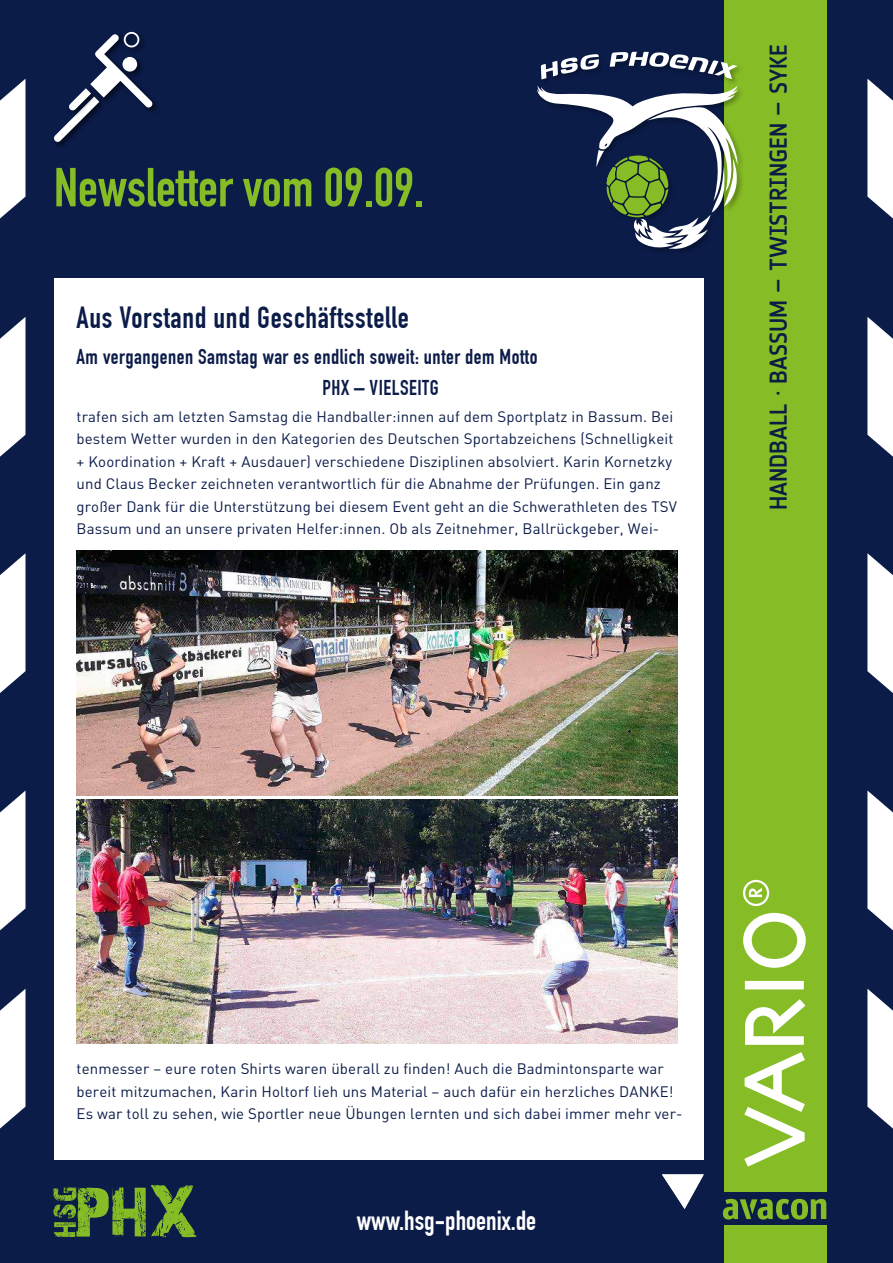
<style>
.page{position:relative;width:893px;height:1263px;background:#0c1c49}
.page>*{position:absolute;margin:0;border:0;box-sizing:border-box;transform-origin:0 0}
.t1{font:700 54px "DIN Condensed";color:#86bc25}
.t2{font:700 30px "DIN Condensed";letter-spacing:.025em;color:#0c1c49}
.t3{font:700 27px "DIN Condensed";color:#fff}
.t4{font:500 24px "Notes Soft";color:#0c1c45}
.t5{font:700 21px/31.2px "DIN Condensed";letter-spacing:.025em;color:#0c1c49}
.t6{font:15px/22.5px "DIN";letter-spacing:.01em;color:#0c1c49}
</style>
<div class="page">
<svg style="left:53px;top:1185px;width:143px;height:52px"></svg>
<div style="left:724px;top:0;width:102px;height:1046px;background:#86bc25"></div>
<div style="left:724px;top:1037px;width:102px;height:154px;background:#86bc25"></div>
<div style="left:724px;top:1225px;width:102px;height:38px;background:#86bc25"></div>
<div style="left:54px;top:279px;width:650px;height:881px;background:#fff"></div>
<svg style="left:723px;top:1199px;width:103px;height:20px"></svg>
<svg style="left:745px;top:981px;width:59px;height:8px"></svg>
<svg style="left:744px;top:1052px;width:61px;height:114px"></svg>
<svg style="left:743px;top:913px;width:63px;height:55px"></svg>
<svg style="left:745px;top:999px;width:60px;height:46px"></svg>
<svg style="left:743px;top:880px;width:26px;height:26px"></svg>
<div style="left:53px;top:95px;width:53px;height:54px;background:#000;opacity:.3"></div>
<div style="left:89px;top:33px;width:71px;height:82px;background:#000;opacity:.3"></div>
<svg style="left:54px;top:32px;width:98px;height:110px"></svg>
<div style="left:535px;top:50px;width:210px;height:206px;background:#000;opacity:.3"></div>
<svg style="left:537px;top:85px;width:202px;height:168px"></svg>
<svg style="left:541px;top:54px;width:58px;height:25px"></svg>
<svg style="left:610px;top:51px;width:127px;height:28px"></svg>
<svg style="left:0;top:317px;width:26px;height:140px"></svg>
<svg style="left:867px;top:317px;width:26px;height:140px"></svg>
<svg style="left:0;top:79px;width:26px;height:140px"></svg>
<svg style="left:867px;top:79px;width:26px;height:140px"></svg>
<svg style="left:0;top:553px;width:26px;height:140px"></svg>
<svg style="left:867px;top:553px;width:26px;height:140px"></svg>
<svg style="left:0;top:989px;width:26px;height:140px"></svg>
<svg style="left:867px;top:989px;width:26px;height:140px"></svg>
<svg style="left:0;top:790px;width:26px;height:141px"></svg>
<svg style="left:867px;top:790px;width:26px;height:141px"></svg>
<svg style="left:662px;top:1174px;width:42px;height:35px"></svg>
<img style="left:77px;top:551px;width:601px;height:244px">
<img style="left:77px;top:799px;width:601px;height:245px">
<h1 class="t1" style="left:54px;top:156px;width:372px">Newsletter vom 09.09.</h1>
<h2 class="t2" style="left:77px;top:299px;width:334px">Aus Vorstand und Geschäftsstelle</h2>
<h3 class="t5" style="left:322px;top:341px;width:217px;text-indent:-246px">Am vergangenen Samstag war es endlich soweit: unter dem Motto<br>PHX – VIELSEITG</h3>
<p class="t6" style="left:77px;top:405px;width:602px">trafen sich am letzten Samstag die Handballer:innen auf dem Sportplatz in Bassum. Bei bestem Wetter wurden in den Kategorien des Deutschen Sportabzeichens (Schnelligkeit + Koordination + Kraft + Ausdauer) verschiedene Disziplinen absolviert. Karin Kornetzky und Claus Becker zeichneten verantwortlich für die Abnahme der Prüfungen. Ein ganz großer Dank für die Unterstützung bei diesem Event geht an die Schwerathleten des TSV Bassum und an unsere privaten Helfer:innen. Ob als Zeitnehmer, Ballrückgeber, Wei-</p>
<h3 class="t4" style="left:765px;top:510px;width:467px;rotate:-90deg">Handball · Bassum – Twistringen – Syke</h3>
<p class="t6" style="left:77px;top:1057px;width:607px">tenmesser – eure roten Shirts waren überall zu finden! Auch die Badmintonsparte war bereit mitzumachen, Karin Holtorf lieh uns Material – auch dafür ein herzliches DANKE!<br>Es war toll zu sehen, wie Sportler neue Übungen lernten und sich dabei immer mehr ver-</p>
<h3 class="t3" style="left:357px;top:1205px;width:181px">www.hsg-phoenix.de</h3>
</div>
